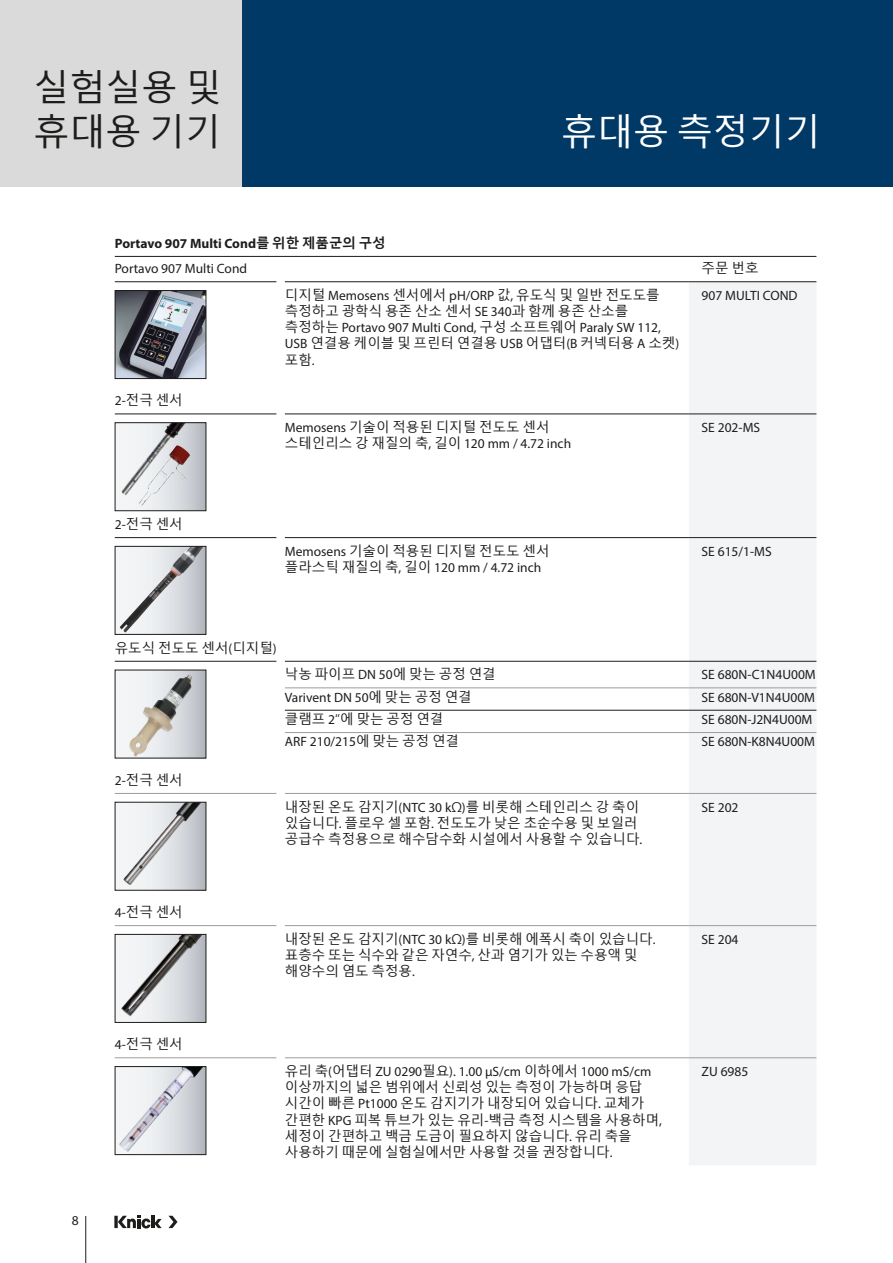
<style>
.page{position:relative;width:893px;height:1263px;background:#fff}
.page>*{position:absolute;margin:0;border:0;box-sizing:border-box;transform-origin:0 0}
.Produktbereich{font:36px/43.2px "Malgun Gothic";color:#1d1d1b}
.Inhalt_Messung{font:36px "Malgun Gothic";color:#fff}
.Tabelle_Text{font:13.5px/16.2px "Malgun Gothic";color:#1d1d1b}
.Tabelle_Text-2{font:13.5px "Myriad Pro";color:#1d1d1b}
.Tabelle_Überschrift{font:700 13.5px "Myriad Pro";color:#1d1d1b}
.s1{font-family:"Malgun Gothic"}
.s2{font-family:"Myriad Pro"}
</style>
<div class="page">
<div style="left:0;top:0;width:242px;height:187px;background:#dadada"></div>
<div style="left:242px;top:0;width:651px;height:187px;background:#003866"></div>
<svg style="left:114px;top:1216px;width:4px;height:12px"></svg>
<svg style="left:118px;top:1216px;width:44px;height:12px"></svg>
<svg style="left:168px;top:1216px;width:9px;height:12px"></svg>
<hr style="left:85px;top:1216px;width:1px;height:47px;background:#1d1d1b">
<hr style="left:115px;top:256px;width:701px;height:1px;background:#1d1d1b">
<div style="left:689px;top:282px;width:127px;height:883px;background:#f2f4f6"></div>
<hr style="left:285px;top:688px;width:404px;height:1px;background:#9d9d9d">
<hr style="left:689px;top:688px;width:127px;height:1px;background:#9d9d9d">
<hr style="left:285px;top:732px;width:404px;height:1px;background:#9d9d9d">
<hr style="left:689px;top:732px;width:127px;height:1px;background:#9d9d9d">
<hr style="left:285px;top:710px;width:404px;height:1px;background:#1d1d1b">
<hr style="left:689px;top:710px;width:127px;height:1px;background:#1d1d1b">
<hr style="left:285px;top:281px;width:404px;height:1px;background:#1d1d1b">
<hr style="left:689px;top:281px;width:127px;height:1px;background:#1d1d1b">
<hr style="left:115px;top:281px;width:161px;height:1px;background:#1d1d1b">
<hr style="left:115px;top:793px;width:161px;height:1px;background:#9d9d9d">
<hr style="left:285px;top:793px;width:404px;height:1px;background:#9d9d9d">
<hr style="left:689px;top:793px;width:127px;height:1px;background:#9d9d9d">
<hr style="left:115px;top:925px;width:161px;height:1px;background:#9d9d9d">
<hr style="left:285px;top:925px;width:404px;height:1px;background:#9d9d9d">
<hr style="left:689px;top:925px;width:127px;height:1px;background:#9d9d9d">
<hr style="left:115px;top:1057px;width:161px;height:1px;background:#9d9d9d">
<hr style="left:285px;top:1057px;width:404px;height:1px;background:#9d9d9d">
<hr style="left:689px;top:1057px;width:127px;height:1px;background:#9d9d9d">
<hr style="left:115px;top:414px;width:161px;height:1px;background:#1d1d1b">
<hr style="left:115px;top:537px;width:161px;height:1px;background:#1d1d1b">
<hr style="left:115px;top:661px;width:161px;height:1px;background:#1d1d1b">
<hr style="left:285px;top:414px;width:404px;height:1px;background:#1d1d1b">
<hr style="left:689px;top:414px;width:127px;height:1px;background:#1d1d1b">
<hr style="left:285px;top:537px;width:404px;height:1px;background:#1d1d1b">
<hr style="left:689px;top:537px;width:127px;height:1px;background:#1d1d1b">
<hr style="left:285px;top:661px;width:404px;height:1px;background:#1d1d1b">
<hr style="left:689px;top:661px;width:127px;height:1px;background:#1d1d1b">
<img style="left:117px;top:292px;width:87px;height:85px">
<div style="left:115px;top:290px;width:91px;height:89px;border:1px solid #1d1d1b"></div>
<svg style="left:117px;top:424px;width:87px;height:85px"></svg>
<img style="left:121px;top:424px;width:66px;height:83px">
<div style="left:115px;top:422px;width:91px;height:89px;border:1px solid #1d1d1b"></div>
<div style="left:115px;top:546px;width:91px;height:88px;background:linear-gradient(to right,#fcfefe,#c3c6cd)"></div>
<img style="left:120px;top:548px;width:84px;height:84px">
<div style="left:115px;top:546px;width:91px;height:89px;border:1px solid #1d1d1b"></div>
<svg style="left:117px;top:672px;width:87px;height:84px"></svg>
<img style="left:129px;top:675px;width:64px;height:81px">
<img style="left:117px;top:804px;width:87px;height:84px">
<img style="left:117px;top:936px;width:87px;height:85px">
<div style="left:115px;top:934px;width:91px;height:89px;border:1px solid #1d1d1b"></div>
<img style="left:117px;top:1068px;width:87px;height:85px">
<div style="left:115px;top:1066px;width:91px;height:89px;border:1px solid #1d1d1b"></div>
<p class="Produktbereich" style="left:33px;top:67px;width:189px">실험실용 및 휴대용 기기</p>
<p class="Inhalt_Messung" style="left:561px;top:111px;width:261px">휴대용 측정기기</p>
<p class="Tabelle_Überschrift" style="left:115px;top:234px;width:272px">Portavo 907 Multi Cond<span class="s1">를 위한 제품군의 구성</span></p>
<p class="Tabelle_Text-2" style="left:115px;top:260px;width:134px">Portavo 907 Multi Cond</p>
<p class="Tabelle_Text" style="left:702px;top:260px;width:58px">주문 번호</p>
<p class="Tabelle_Text" style="left:285px;top:287px;width:396px">디지털 <span class="s2">Memosens</span> 센서에서 <span class="s2">pH/ORP</span> 값<span class="s2">,</span> 유도식 및 일반 전도도를 측정하고 광학식 용존 산소 센서 <span class="s2">SE 340</span>과 함께 용존 산소를 측정하는 <span class="s2">Portavo 907 Multi Cond,</span> 구성 소프트웨어 <span class="s2">Paraly SW 112,<br>USB</span> 연결용 케이블 및 프린터 연결용 <span class="s2">USB</span> 어댑터<span class="s2">(B</span> 커넥터용 <span class="s2">A</span> 소켓<span class="s2">) </span>포함<span class="s2">.</span></p>
<p class="Tabelle_Text-2" style="left:702px;top:287px;width:97px">907 MULTI COND</p>
<p class="Tabelle_Text" style="left:115px;top:393px;width:69px"><span class="s2">2-</span>전극 센서</p>
<p class="Tabelle_Text" style="left:285px;top:419px;width:288px"><span class="s2">Memosens</span> 기술이 적용된 디지털 전도도 센서 스테인리스 강 재질의 축<span class="s2">,</span> 길이 <span class="s2">120 mm / 4.72 inch</span></p>
<p class="Tabelle_Text-2" style="left:702px;top:419px;width:60px">SE 202-MS</p>
<p class="Tabelle_Text-2" style="left:72px;top:1212px;width:8px">8</p>
<p class="Tabelle_Text" style="left:115px;top:516px;width:69px"><span class="s2">2-</span>전극 센서</p>
<p class="Tabelle_Text" style="left:285px;top:543px;width:266px"><span class="s2">Memosens</span> 기술이 적용된 디지털 전도도 센서 플라스틱 재질의 축<span class="s2">,</span> 길이 <span class="s2">120 mm / 4.72 inch</span></p>
<p class="Tabelle_Text-2" style="left:702px;top:543px;width:72px">SE 615/1-MS</p>
<p class="Tabelle_Text" style="left:115px;top:640px;width:163px">유도식 전도도 센서<span class="s2">(</span>디지털<span class="s2">)</span></p>
<p class="Tabelle_Text" style="left:285px;top:667px;width:212px">낙농 파이프 <span class="s2">DN 50</span>에 맞는 공정 연결</p>
<p class="Tabelle_Text-2" style="left:702px;top:666px;width:116px">SE 680N-C1N4U00M</p>
<p class="Tabelle_Text-2" style="left:285px;top:689px;width:188px">Varivent DN 50<span class="s1">에 맞는 공정 연결</span></p>
<p class="Tabelle_Text-2" style="left:702px;top:689px;width:115px">SE 680N-V1N4U00M</p>
<p class="Tabelle_Text" style="left:285px;top:711px;width:160px">클램프 <span class="s2">2</span>“에 맞는 공정 연결</p>
<p class="Tabelle_Text-2" style="left:702px;top:711px;width:112px">SE 680N-J2N4U00M</p>
<p class="Tabelle_Text-2" style="left:285px;top:733px;width:176px">ARF 210/215<span class="s1">에 맞는 공정 연결</span></p>
<p class="Tabelle_Text-2" style="left:702px;top:733px;width:115px">SE 680N-K8N4U00M</p>
<p class="Tabelle_Text" style="left:115px;top:772px;width:69px"><span class="s2">2-</span>전극 센서</p>
<p class="Tabelle_Text" style="left:285px;top:799px;width:359px">내장된 온도 감지기<span class="s2">(NTC 30 k</span>Ω<span class="s2">)</span>를 비롯해 스테인리스 강 축이 있습니다<span class="s2">.</span> 플로우 셀 포함<span class="s2">.</span> 전도도가 낮은 초순수용 및 보일러 공급수 측정용으로 해수담수화 시설에서 사용할 수 있습니다<span class="s2">.</span></p>
<p class="Tabelle_Text-2" style="left:702px;top:799px;width:38px">SE 202</p>
<p class="Tabelle_Text" style="left:115px;top:904px;width:69px"><span class="s2">4-</span>전극 센서</p>
<p class="Tabelle_Text" style="left:115px;top:1036px;width:69px"><span class="s2">4-</span>전극 센서</p>
<p class="Tabelle_Text" style="left:285px;top:931px;width:372px">내장된 온도 감지기<span class="s2">(NTC 30 k</span>Ω<span class="s2">)</span>를 비롯해 에폭시 축이 있습니다<span class="s2">. </span>표층수 또는 식수와 같은 자연수<span class="s2">,</span> 산과 염기가 있는 수용액 및 해양수의 염도 측정용<span class="s2">.</span></p>
<p class="Tabelle_Text-2" style="left:702px;top:931px;width:38px">SE 204</p>
<p class="Tabelle_Text" style="left:285px;top:1063px;width:379px">유리 축<span class="s2">(</span>어댑터 <span class="s2">ZU 0290</span>필요<span class="s2">). 1.00 µS/cm</span> 이하에서 <span class="s2">1000 mS/cm </span>이상까지의 넓은 범위에서 신뢰성 있는 측정이 가능하며 응답 시간이 빠른 <span class="s2">Pt1000</span> 온도 감지기가 내장되어 있습니다<span class="s2">.</span> 교체가 간편한 <span class="s2">KPG</span> 피복 튜브가 있는 유리<span class="s2">-</span>백금 측정 시스템을 사용하며<span class="s2">, </span>세정이 간편하고 백금 도금이 필요하지 않습니다<span class="s2">.</span> 유리 축을 사용하기 때문에 실험실에서만 사용할 것을 권장합니다<span class="s2">.</span></p>
<p class="Tabelle_Text-2" style="left:702px;top:1063px;width:48px">ZU 6985</p>
</div>
